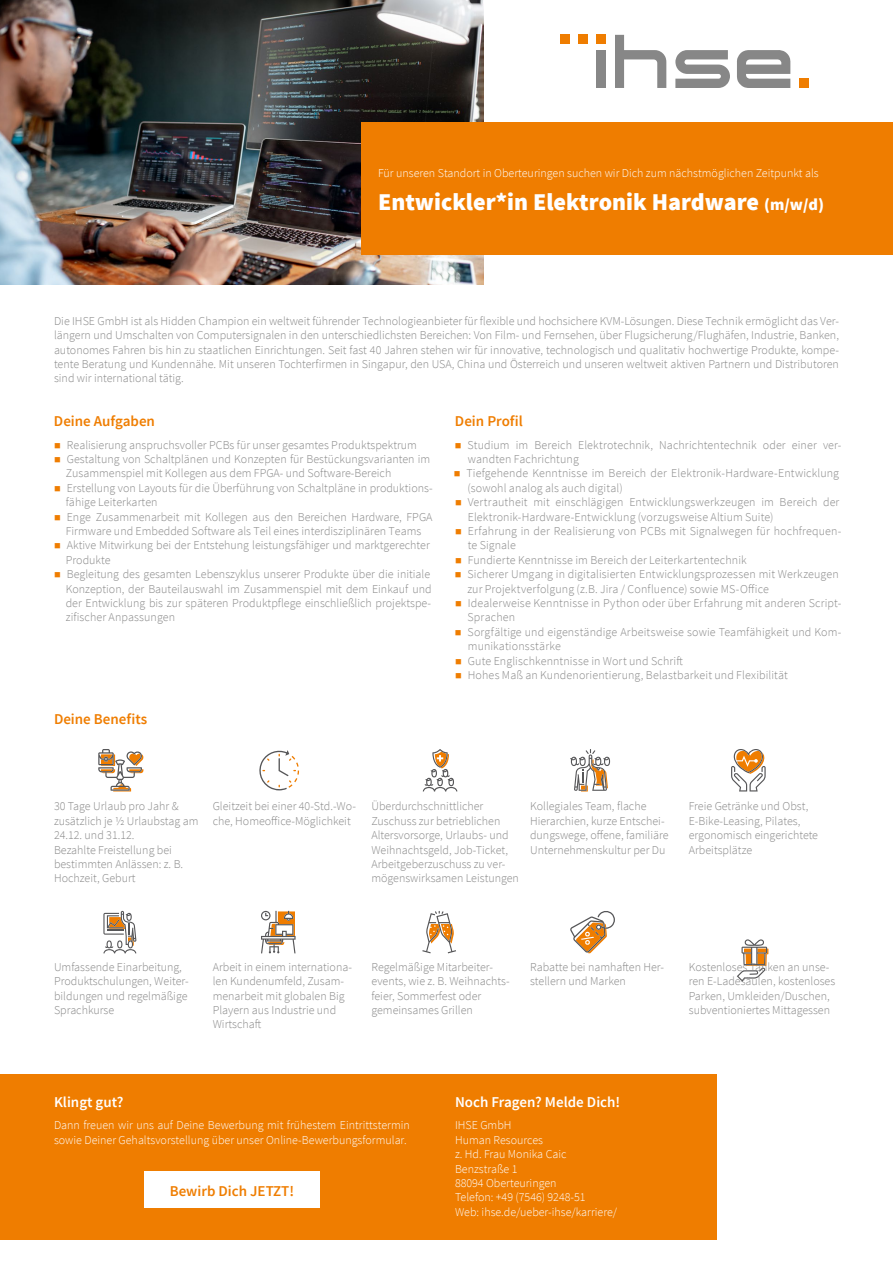
<style>
.page{position:relative;width:893px;height:1263px;background:#fff}
.page>*{position:absolute;margin:0;border:0;box-sizing:border-box;transform-origin:0 0}
.t1{font:900 24px "Source Sans Pro";color:#fff}
.t2{font:600 15px "Source Sans Pro";color:#ef7d00}
.t3{font:600 15px "Source Sans Pro";color:#fff}
.t4{font:300 12px/14.4px "Source Sans Pro";color:#878787}
.t5{font:300 12px/14.4px "Source Sans Pro";color:#fff}
.s1{font-size:16.5px}
</style>
<div class="page">
<img style="left:0;top:0;width:483px;height:284px">
<div style="left:560px;top:35px;width:10px;height:9px;background:#ef7d00"></div>
<div style="left:579px;top:35px;width:9px;height:9px;background:#ef7d00"></div>
<div style="left:597px;top:35px;width:9px;height:9px;background:#ef7d00"></div>
<div style="left:597px;top:50px;width:9px;height:38px;background:#878787"></div>
<svg style="left:615px;top:35px;width:51px;height:53px"></svg>
<svg style="left:675px;top:50px;width:55px;height:38px"></svg>
<svg style="left:737px;top:50px;width:53px;height:38px"></svg>
<div style="left:799px;top:79px;width:9px;height:9px;background:#ef7d00"></div>
<div style="left:361px;top:123px;width:532px;height:132px;background:#ef7d00"></div>
<div style="left:0;top:1074px;width:716px;height:165px;background:#ef7d00"></div>
<svg style="left:737px;top:939px;width:31px;height:43px"></svg>
<svg style="left:259px;top:750px;width:40px;height:40px"></svg>
<svg style="left:103px;top:911px;width:33px;height:42px"></svg>
<svg style="left:731px;top:749px;width:35px;height:42px"></svg>
<svg style="left:261px;top:911px;width:35px;height:42px"></svg>
<svg style="left:570px;top:749px;width:40px;height:42px"></svg>
<svg style="left:570px;top:911px;width:45px;height:42px"></svg>
<svg style="left:422px;top:911px;width:34px;height:42px"></svg>
<svg style="left:423px;top:749px;width:34px;height:42px"></svg>
<svg style="left:98px;top:749px;width:46px;height:42px"></svg>
<div style="left:144px;top:1171px;width:176px;height:37px;background:#fff"></div>
<p class="t5" style="left:378px;top:165px;width:442px">Für unseren Standort in Oberteuringen suchen wir Dich zum nächstmöglichen Zeitpunkt als</p>
<h1 class="t1" style="left:378px;top:186px;width:447px">Entwickler*in Elektronik Hardware <span class="s1">(m/w/d)</span></h1>
<p class="t4" style="left:54px;top:314px;width:786px;text-align:justify">Die IHSE GmbH ist als Hidden Champion ein weltweit führender Technologieanbieter für flexible und hochsichere KVM-Lösungen. Diese Technik ermöglicht das Ver&shy;längern und Umschalten von Computersignalen in den unterschiedlichsten Bereichen: Von Film- und Fernsehen, über Flugsicherung/Flughäfen, Industrie, Banken, autonomes Fahren bis hin zu staatlichen Einrichtungen. Seit fast 40 Jahren stehen wir für innovative, technologisch und qualitativ hochwertige Produkte, kompe&shy;tente Beratung und Kundennähe. Mit unseren Tochterfirmen in Singapur, den USA, China und Österreich und unseren weltweit aktiven Partnern und Distributoren sind wir international tätig.</p>
<p class="t2" style="left:54px;top:411px;width:103px">Deine Aufgaben</p>
<p class="t4" style="left:66px;top:437px;width:368px">Realisierung anspruchsvoller PCBs für unser gesamtes Produktspektrum Gestaltung von Schaltplänen und Konzepten für Bestückungsvarianten im Zusammenspiel mit Kollegen aus dem FPGA- und Software-Bereich Erstellung von Layouts für die Überführung von Schaltpläne in produktions&shy;fähige Leiterkarten<br>Enge Zusammenarbeit mit Kollegen aus den Bereichen Hardware, FPGA Firmware und Embedded Software als Teil eines interdisziplinären Teams Aktive Mitwirkung bei der Entstehung leistungsfähiger und marktgerechter Produkte<br>Begleitung des gesamten Lebenszyklus unserer Produkte über die initiale Konzeption, der Bauteilauswahl im Zusammenspiel mit dem Einkauf und der Entwicklung bis zur späteren Produktpflege einschließlich projektspe&shy;zifischer Anpassungen</p>
<p class="t2" style="left:54px;top:710px;width:95px">Deine Benefits</p>
<p class="t2" style="left:455px;top:411px;width:69px">Dein Profil</p>
<p class="t4" style="left:466px;top:437px;width:377px">Studium im Bereich Elektrotechnik, Nachrichtentechnik oder einer ver&shy;wandten Fachrichtung<br>Tiefgehende Kenntnisse im Bereich der Elektronik-Hardware-Entwicklung (sowohl analog als auch digital)<br>Vertrautheit mit einschlägigen Entwicklungswerkzeugen im Bereich der Elektronik-Hardware-Entwicklung (vorzugsweise Altium Suite)<br>Erfahrung in der Realisierung von PCBs mit Signalwegen für hochfrequen&shy;te Signale<br>Fundierte Kenntnisse im Bereich der Leiterkartentechnik<br>Sicherer Umgang in digitalisierten Entwicklungsprozessen mit Werkzeugen zur Projektverfolgung (z.B. Jira / Confluence) sowie MS-Office<br>Idealerweise Kenntnisse in Python oder über Erfahrung mit anderen Script-Sprachen<br>Sorgfältige und eigenständige Arbeitsweise sowie Teamfähigkeit und Kom&shy;munikationsstärke<br>Gute Englischkenntnisse in Wort und Schrift<br>Hohes Maß an Kundenorientierung, Belastbarkeit und Flexibilität</p>
<p class="t4" style="left:54px;top:799px;width:146px">30 Tage Urlaub pro Jahr &amp; zusätzlich je ½ Urlaubstag am<br>24.12. und 31.12.<br>Bezahlte Freistellung bei bestimmten Anlässen: z. B.<br>Hochzeit, Geburt</p>
<p class="t4" style="left:213px;top:799px;width:145px">Gleitzeit bei einer 40-Std.-Wo&shy;che, Homeoffice-Möglichkeit</p>
<p class="t4" style="left:371px;top:799px;width:149px">Überdurchschnittlicher<br>Zuschuss zur betrieblichen<br>Altersvorsorge, Urlaubs- und<br>Weihnachtsgeld, Job-Ticket,<br>Arbeitgeberzuschuss zu ver&shy;mögenswirksamen Leistungen</p>
<p class="t4" style="left:530px;top:799px;width:140px">Kollegiales Team, flache<br>Hierarchien, kurze Entschei&shy;dungswege, offene, familiäre<br>Unternehmenskultur per Du</p>
<p class="t4" style="left:689px;top:799px;width:131px">Freie Getränke und Obst,<br>E-Bike-Leasing, Pilates, ergonomisch eingerichtete<br>Arbeitsplätze</p>
<p class="t4" style="left:54px;top:960px;width:136px">Umfassende Einarbeitung,<br>Produktschulungen, Weiter&shy;bildungen und regelmäßige<br>Sprachkurse</p>
<p class="t4" style="left:213px;top:960px;width:141px">Arbeit in einem internationa&shy;len Kundenumfeld, Zusam&shy;menarbeit mit globalen Big<br>Playern aus Industrie und<br>Wirtschaft</p>
<p class="t4" style="left:371px;top:960px;width:140px">Regelmäßige Mitarbeiter&shy;events, wie z. B. Weihnachts&shy;feier, Sommerfest oder gemeinsames Grillen</p>
<p class="t4" style="left:530px;top:960px;width:135px">Rabatte bei namhaften Her&shy;stellern und Marken</p>
<p class="t4" style="left:689px;top:960px;width:148px">Kostenloses Tanken an unse&shy;ren E-Ladesäulen, kostenloses<br>Parken, Umkleiden/Duschen, subventioniertes Mittagessen</p>
<p class="t3" style="left:54px;top:1092px;width:71px">Klingt gut?</p>
<p class="t5" style="left:54px;top:1118px;width:357px">Dann freuen wir uns auf Deine Bewerbung mit frühestem Eintrittstermin sowie Deiner Gehaltsvorstellung über unser Online-Bewerbungsformular.</p>
<p class="t2" style="left:170px;top:1181px;width:126px">Bewirb Dich JETZT!</p>
<p class="t3" style="left:455px;top:1092px;width:167px">Noch Fragen? Melde Dich!</p>
<p class="t5" style="left:455px;top:1118px;width:164px">IHSE GmbH<br>Human Resources<br>z. Hd. Frau Monika Caic<br>Benzstraße 1<br>88094 Oberteuringen<br>Telefon: +49 (7546) 9248-51<br>Web: ihse.de/ueber-ihse/karriere/</p>
</div>
